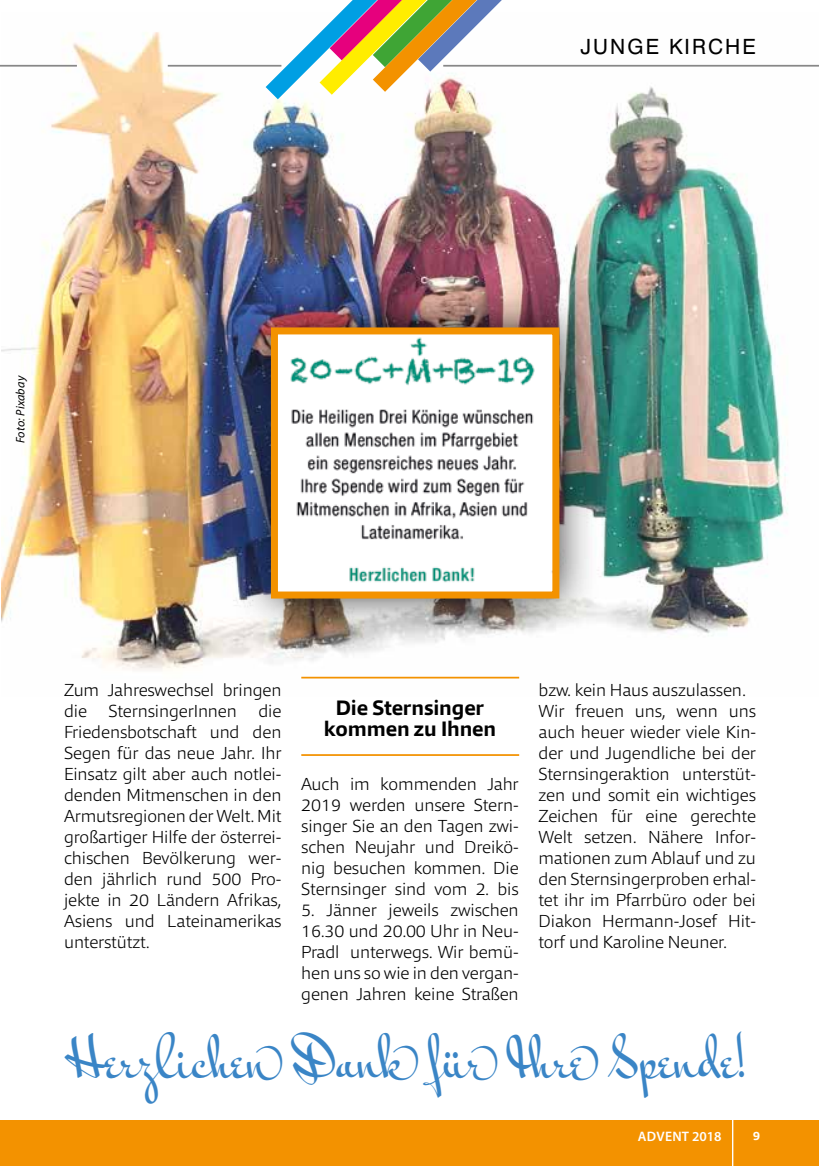
<style>
.page{position:relative;width:819px;height:1166px;background:#fff}
.page>*{position:absolute;margin:0;border:0;box-sizing:border-box;transform-origin:0 0}
.t1{font:52.5px "Mr Bedfort Pro";color:#3a85c6;scale:.9 1}
.t2{font:700 21px/21px "Qubo";letter-spacing:-.005em;color:#000;text-align:center}
.t3{font:21px "Swiss 721 BT";letter-spacing:.1em;color:#000}
.t4{font:200 17.5px/21px "Qubo";letter-spacing:-.005em;color:#000;text-align:justify}
.t5{font:600 13.83px "Myriad Pro";letter-spacing:.02em;color:#fff}
.t6{font:700 12.42px "Qubo";color:#fff}
.t7{font:italic 12.25px "Myriad Pro";letter-spacing:.01em;color:#000}
</style>
<div class="page">
<img style="left:1px;top:32px;width:818px;height:647px">
<hr style="left:0;top:65px;width:77px;height:2px;background:#878787">
<hr style="left:443px;top:65px;width:376px;height:2px;background:#878787">
<div style="left:0;top:1120px;width:819px;height:46px;background:#f39200"></div>
<hr style="left:732px;top:1112px;width:1px;height:54px;background:#fff">
<svg style="left:265px;top:0;width:237px;height:99px"></svg>
<div style="left:232px;top:288px;width:366px;height:349px;background:#000;opacity:.75"></div>
<img style="left:279px;top:335px;width:272px;height:255px">
<div style="left:271px;top:327px;width:288px;height:271px;border:7px solid #f39200"></div>
<hr style="left:301px;top:677px;width:218px;height:1px;background:#f39200">
<hr style="left:301px;top:754px;width:218px;height:2px;background:#f39200">
<hr style="left:168px;top:65px;width:113px;height:2px;background:#878787">
<p class="t3" style="left:580px;top:34px;width:177px">JUNGE KIRCHE</p>
<p class="t7" style="left:13px;top:443px;width:69px;rotate:-90deg">Foto: Pixabay</p>
<p class="t4" style="left:64px;top:679px;width:219px">Zum Jahreswechsel bringen die SternsingerInnen die Friedensbotschaft und den Segen für das neue Jahr. Ihr Einsatz gilt aber auch notlei&shy;denden Mitmenschen in den Armutsregionen der Welt. Mit großartiger Hilfe der österrei&shy;chischen Bevölkerung wer&shy;den jährlich rund 500 Pro&shy;jekte in 20 Ländern Afrikas, Asiens und Lateinamerikas unterstützt.</p>
<p class="t2" style="left:324px;top:697px;width:174px">Die Sternsinger kommen zu Ihnen</p>
<p class="t4" style="left:301px;top:773px;width:219px">Auch im kommenden Jahr 2019 werden unsere Stern&shy;singer Sie an den Tagen zwi&shy;schen Neujahr und Dreikö&shy;nig besuchen kommen. Die Sternsinger sind vom 2. bis</p>
<p class="t4" style="left:301px;top:899px;width:219px">5. Jänner jeweils zwischen 16.30 und 20.00 Uhr in Neu-Pradl unterwegs. Wir bemü&shy;hen uns so wie in den vergan&shy;genen Jahren keine Straßen</p>
<p class="t4" style="left:538px;top:679px;width:219px;text-align:left">bzw. kein Haus auszulassen.<br>Wir freuen uns, wenn uns auch heuer wieder viele Kin&shy;der und Jugendliche bei der<br>Sternsingeraktion unterstüt&shy;zen und somit ein wichtiges<br>Zeichen für eine gerechte<br>Welt setzen. Nähere Infor&shy;mationen zum Ablauf und zu den Sternsingerproben erhal&shy;tet ihr im Pfarrbüro oder bei<br>Diakon Hermann-Josef Hit&shy;torf und Karoline Neuner.</p>
<h1 class="t1" style="left:72px;top:1027px;width:751px">Herzlichen Dank für Ihre Spende!</h1>
<p class="t5" style="left:637px;top:1127px;width:85px">ADVENT 2018</p>
<p class="t6" style="left:752px;top:1127px;width:9px">9</p>
</div>
